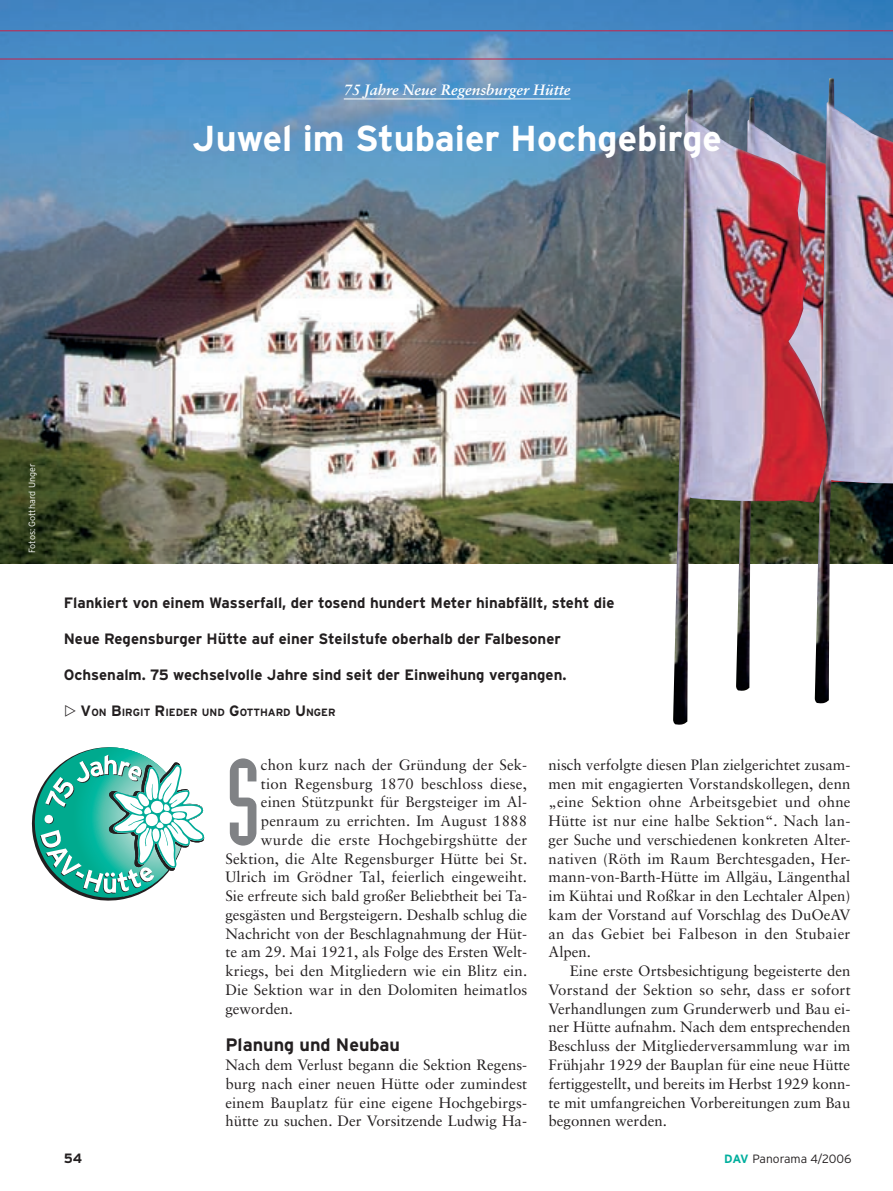
<style>
.page{position:relative;width:893px;height:1191px;background:#fff}
.page>*{position:absolute;margin:0;border:0;box-sizing:border-box;transform-origin:0 0}
.t1{font:120px "Industria Solid";color:#808285}
.t2{font:700 36px "Interstate";color:#fff}
.t3{font:700 18px "Interstate";color:#231f20}
.t4{font:15px/18.8px "Sabon";letter-spacing:.01em;color:#231f20;text-align:justify}
.t5{font:700 15px "Interstate";color:#231f20}
.t6{font:italic 700 15px "Sabon";color:#fff}
.t7{font:700 13.5px "Interstate";color:#231f20}
.t8{font:300 12px "Interstate";color:#231f20}
.t9{font:700 10.5px "Interstate";color:#231f20}
.t10{font:300 9px "Interstate";color:#fff}
.s1{font-family:"European Pi Three";font-weight:400;font-size:15px}
.s2{font-size:15px}
.s3{font-weight:700;color:#00ae9d}
</style>
<div class="page">
<img style="left:0;top:0;width:893px;height:563px">
<hr style="left:0;top:30px;width:893px;height:1px;background:#c82249">
<hr style="left:0;top:59px;width:893px;height:1px;background:#c82249">
<img style="left:815px;top:78px;width:78px;height:486px">
<img style="left:673px;top:89px;width:157px;height:636px">
<hr style="left:344px;top:99px;width:226px;height:1px;background:#fff">
<svg style="left:32px;top:747px;width:172px;height:153px"></svg>
<svg style="left:45px;top:815px;width:9px;height:9px"></svg>
<div style="left:44px;top:815px;width:9px;height:8px;background:#fff;border-radius:50%"></div>
<p class="t6" style="left:344px;top:80px;width:228px">75 Jahre Neue Regensburger Hütte</p>
<h2 class="t2" style="left:192px;top:118px;width:531px">Juwel im Stubaier Hochgebirge</h2>
<p class="t10" style="left:27px;top:553px;width:91px;rotate:-90deg">Fotos: Gotthard Unger</p>
<p class="t5" style="left:64px;top:594px;width:552px">Flankiert von einem Wasserfall, der tosend hundert Meter hinabfällt, steht die</p>
<p class="t5" style="left:64px;top:630px;width:499px">Neue Regensburger Hütte auf einer Steilstufe oberhalb der Falbesoner</p>
<p class="t5" style="left:64px;top:666px;width:504px">Ochsenalm. 75 wechselvolle Jahre sind seit der Einweihung vergangen.</p>
<p class="t9" style="left:64px;top:706px;width:273px"><span class="s1">e</span> <span class="s2">V</span>ON <span class="s2">B</span>IRGIT <span class="s2">R</span> IEDER UND <span class="s2">G</span>OTTHARD <span class="s2">U</span> NGER</p>
<p class="t7" style="left:64px;top:1150px;width:20px">54</p>
<h1 class="t1" style="left:225px;top:737px;width:37px">S</h1>
<p class="t4" style="left:261px;top:755px;width:268px">chon kurz nach der Gründung der Sek-</p>
<p class="t4" style="left:261px;top:774px;width:268px">tion Regensburg 1870 beschloss diese,</p>
<p class="t4" style="left:261px;top:792px;width:268px">einen Stützpunkt für Bergsteiger im Al-</p>
<p class="t4" style="left:261px;top:811px;width:268px">penraum zu errichten. Im August 1888</p>
<p class="t4" style="left:261px;top:830px;width:268px">wurde die erste Hochgebirgshütte der</p>
<p class="t4" style="left:225px;top:849px;width:303px">Sektion, die Alte Regensburger Hütte bei St.</p>
<p class="t4" style="left:225px;top:867px;width:303px">Ulrich im Grödner Tal, feierlich eingeweiht.</p>
<p class="t4" style="left:225px;top:886px;width:303px">Sie erfreute sich bald großer Beliebtheit bei Ta-</p>
<p class="t4" style="left:225px;top:905px;width:303px">gesgästen und Bergsteigern. Deshalb schlug die</p>
<p class="t4" style="left:225px;top:924px;width:303px">Nachricht von der Beschlagnahmung der Hüt-</p>
<p class="t4" style="left:225px;top:942px;width:303px">te am 29. Mai 1921, als Folge des Ersten Welt-</p>
<p class="t4" style="left:225px;top:961px;width:303px">kriegs, bei den Mitgliedern wie ein Blitz ein.</p>
<p class="t4" style="left:225px;top:980px;width:303px">Die Sektion war in den Dolomiten heimatlos</p>
<p class="t4" style="left:225px;top:999px;width:69px">geworden.</p>
<p class="t3" style="left:225px;top:1034px;width:176px">Planung und Neubau</p>
<p class="t4" style="left:225px;top:1055px;width:303px">Nach dem Verlust begann die Sektion Regens&shy;burg nach einer neuen Hütte oder zumindest einem Bauplatz für eine eigene Hochgebirgs&shy;hütte zu suchen. Der Vorsitzende Ludwig Ha-</p>
<p class="t4" style="left:549px;top:755px;width:304px">nisch verfolgte diesen Plan zielgerichtet zusam&shy;men mit engagierten Vorstandskollegen, denn „eine Sektion ohne Arbeitsgebiet und ohne Hütte ist nur eine halbe Sektion“. Nach lan&shy;ger Suche und verschiedenen konkreten Alter&shy;nativen (Röth im Raum Berchtesgaden, Her&shy;mann-von-Barth-Hütte im Allgäu, Längenthal im Kühtai und Roßkar in den Lechtaler Alpen) kam der Vorstand auf Vorschlag des DuOeAV an das Gebiet bei Falbeson in den Stubaier Alpen.</p>
<p class="t4" style="left:549px;top:961px;width:304px;text-indent:21px">Eine erste Ortsbesichtigung begeisterte den Vorstand der Sektion so sehr, dass er sofort Verhandlungen zum Grunderwerb und Bau ei&shy;ner Hütte aufnahm. Nach dem entsprechenden Beschluss der Mitgliederversammlung war im Frühjahr 1929 der Bauplan für eine neue Hütte fertiggestellt, und bereits im Herbst 1929 konn&shy;te mit umfangreichen Vorbereitungen zum Bau begonnen werden.</p>
<p class="t8" style="left:724px;top:1152px;width:129px"><span class="s3">DAV</span> Panorama 4/2006</p>
</div>
